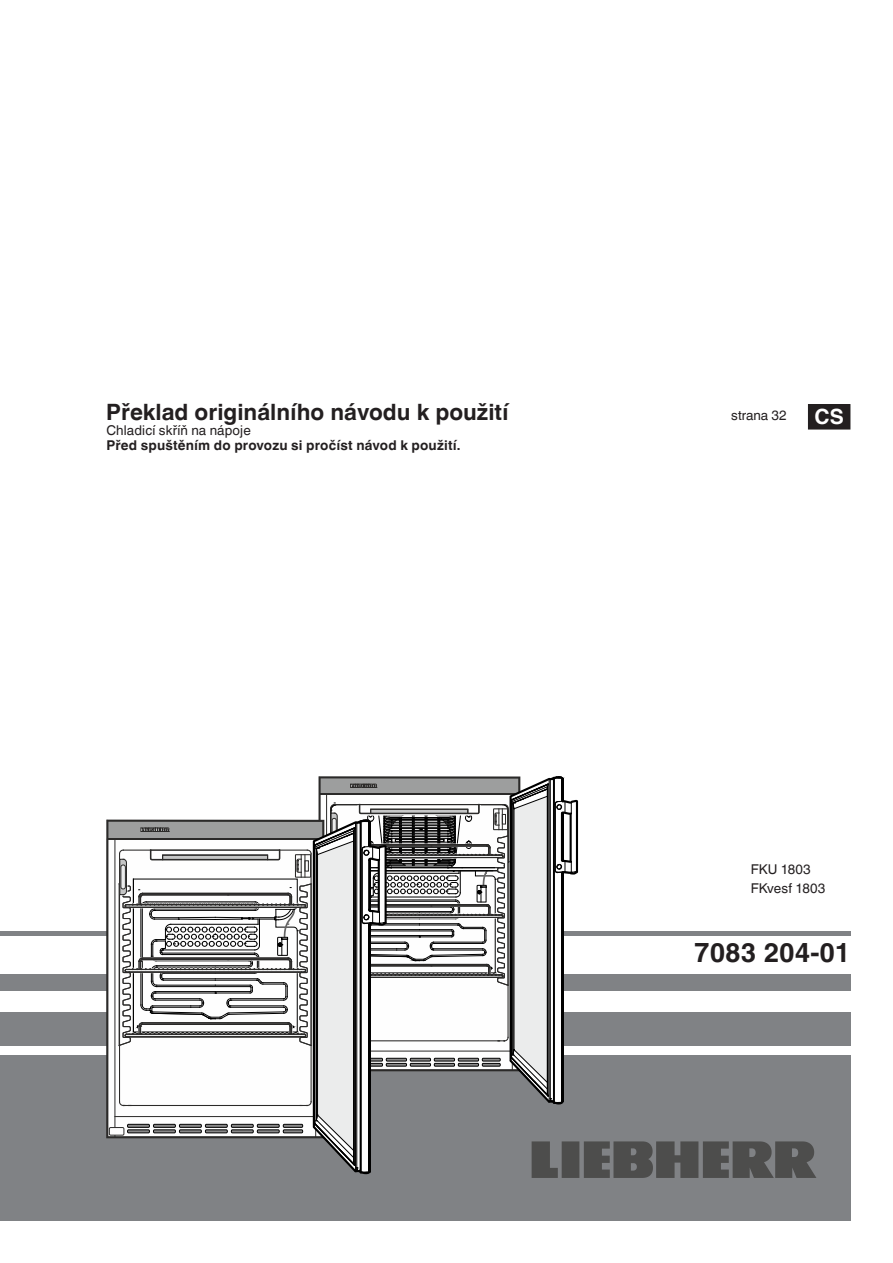
<style>
.page{position:relative;width:893px;height:1263px;background:#fff}
.page>*{position:absolute;margin:0;border:0;box-sizing:border-box;transform-origin:0 0}
.t1{font:700 27px "Helvetica Linotype";color:#231f20}
.t2{font:700 22.5px "Helvetica Linotype";color:#231f20}
.t3{font:700 21px "Helvetica Linotype";color:#fff}
.Text_L{font:13.5px "Helvetica Linotype";letter-spacing:.01em;color:#231f20}
.Text_L-2{font:700 13.5px "Helvetica Linotype";letter-spacing:.01em;color:#231f20}
</style>
<div class="page">
<div style="left:0;top:1054px;width:850px;height:166px;background:#808285"></div>
<div style="left:0;top:1012px;width:850px;height:34px;background:#808285"></div>
<div style="left:0;top:974px;width:850px;height:17px;background:#808285"></div>
<hr style="left:0;top:931px;width:850px;height:4px;background:#808285">
<svg style="left:107px;top:776px;width:709px;height:402px"></svg>
<div style="left:809px;top:405px;width:41px;height:24px;background:#231f20"></div>
<div style="left:808px;top:404px;width:42px;height:26px;border:2px solid #231f20"></div>
<p class="t2" style="left:106px;top:399px;width:404px">Překlad originálního návodu k použití</p>
<p class="Text_L" style="left:731px;top:408px;width:57px">strana 32</p>
<p class="t3" style="left:815px;top:405px;width:31px">CS</p>
<p class="Text_L" style="left:106px;top:423px;width:146px">Chladicí skříň na nápoje</p>
<p class="Text_L-2" style="left:106px;top:438px;width:356px">Před spuštěním do provozu si pročíst návod k použití.</p>
<p class="Text_L" style="left:751px;top:861px;width:62px">FKU 1803</p>
<p class="Text_L" style="left:751px;top:880px;width:76px">FKvesf 1803</p>
<p class="t1" style="left:694px;top:936px;width:158px">7083 204-01</p>
</div>
